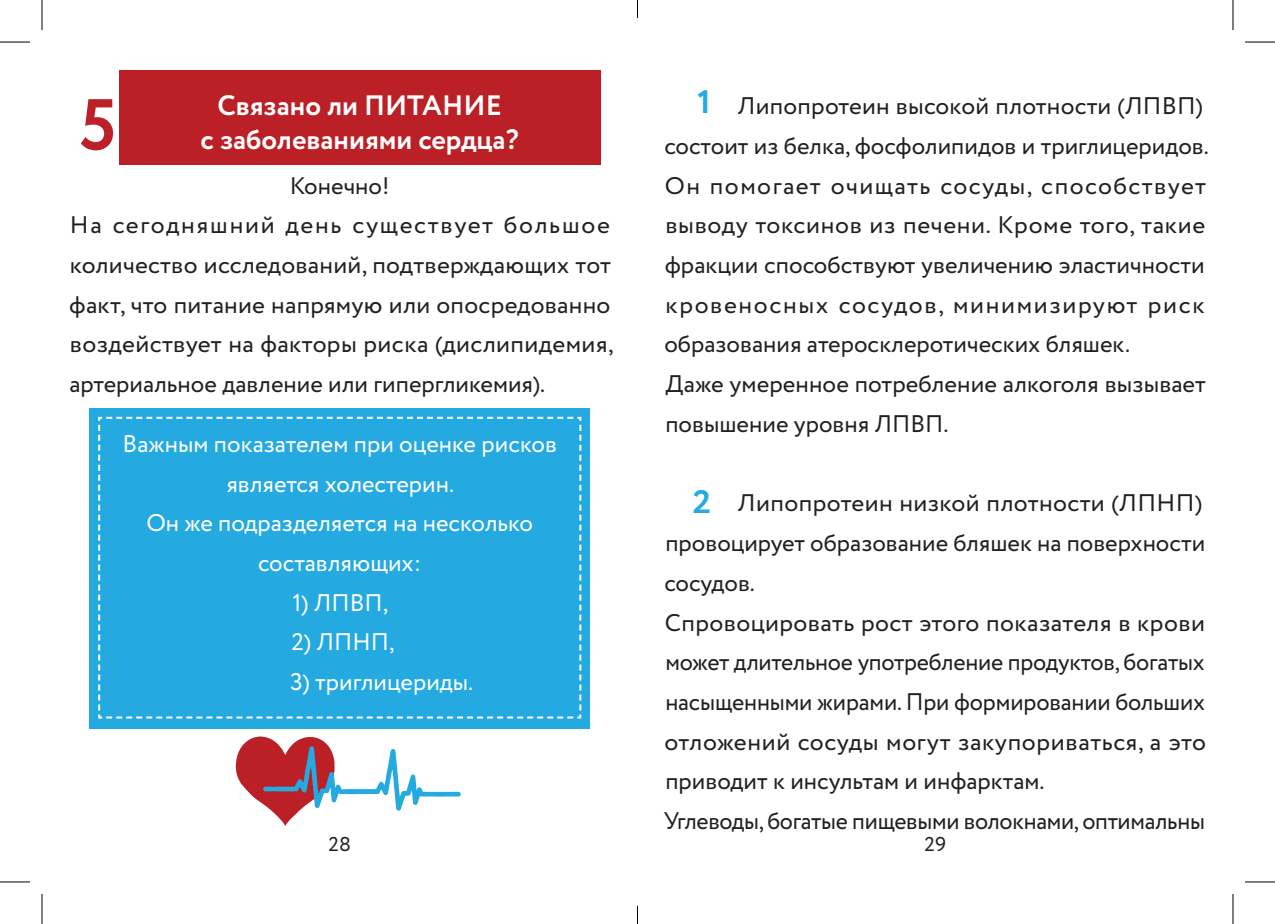
<style>
.page{position:relative;width:1275px;height:924px;background:#fff}
.page>*{position:absolute;margin:0;border:0;box-sizing:border-box;transform-origin:0 0}
.t1{font:700 72px "Circe";color:#bc2029}
.t2{font:700 32.4px "Circe";color:#24aae1;scale:1.11 1}
.t3{font:700 28px/33.6px "Circe";color:#fff;text-align:center}
.t4{font:24px/39.6px "Circe";color:#231f20}
.t5{font:24px/39.6px "Circe";color:#fff;text-align:center}
.t6{font:20px "Circe";color:#231f20}
</style>
<div class="page">
<div style="left:119px;top:70px;width:481px;height:94px;background:#bc2027"></div>
<div style="left:89px;top:408px;width:501px;height:320px;background:#24aae1"></div>
<svg style="left:98px;top:416px;width:484px;height:303px"></svg>
<svg style="left:236px;top:736px;width:225px;height:89px"></svg>
<hr style="left:0;top:42px;width:30px;height:1px;background:#000">
<hr style="left:1245px;top:42px;width:30px;height:1px;background:#000">
<hr style="left:0;top:881px;width:30px;height:1px;background:#000">
<hr style="left:1245px;top:881px;width:30px;height:1px;background:#000">
<hr style="left:42px;top:0;width:1px;height:30px;background:#000">
<hr style="left:42px;top:893px;width:1px;height:30px;background:#000">
<hr style="left:1232px;top:0;width:1px;height:30px;background:#000">
<hr style="left:1232px;top:893px;width:1px;height:30px;background:#000">
<svg style="left:637px;top:0;width:1px;height:18px"></svg>
<svg style="left:637px;top:905px;width:1px;height:18px"></svg>
<h1 class="t1" style="left:79px;top:77px;width:39px">5</h1>
<p class="t3" style="left:200px;top:90px;width:320px">Связано ли ПИТАНИЕ<br>с заболеваниями сердца?</p>
<p class="t4" style="left:69px;top:166px;width:546px;text-indent:220px">Конечно!<br>На сегодняшний день существует большое количество исследований, подтверждающих тот факт, что питание напрямую или опосредованно воздействует на факторы риска (дислипидемия, артериальное давление или гипергликемия).</p>
<p class="t5" style="left:123px;top:424px;width:436px">Важным показателем при оценке рисков является холестерин.<br>Он же подразделяется на несколько составляющих:</p>
<p class="t5" style="left:292px;top:583px;width:97px">1) ЛПВП,</p>
<p class="t5" style="left:292px;top:623px;width:104px">2) ЛПНП,</p>
<p class="t5" style="left:290px;top:662px;width:185px">3) триглицериды.</p>
<h2 class="t2" style="left:697px;top:80px;width:14px">1</h2>
<p class="t4" style="left:664px;top:87px;width:546px;text-indent:73px">Липопротеин высокой плотности (ЛПВП) состоит из белка, фосфолипидов и триглицеридов.<br>Он помогает очищать сосуды, способствует выводу токсинов из печени. Кроме того, такие фракции способствуют увеличению эластичности кровеносных сосудов, минимизируют риск образования атеросклеротических бляшек.<br>Даже умеренное потребление алкоголя вызывает повышение уровня ЛПВП.</p>
<h2 class="t2" style="left:692px;top:479px;width:18px">2</h2>
<p class="t4" style="left:663px;top:484px;width:544px;text-indent:74px">Липопротеин низкой плотности (ЛПНП) провоцирует образование бляшек на поверхности сосудов.<br>Спровоцировать рост этого показателя в крови может длительное употребление продуктов, богатых насыщенными жирами. При формировании больших отложений сосуды могут закупориваться, а это приводит к инсультам и инфарктам.<br>Углеводы, богатые пищевыми волокнами, оптимальны</p>
<p class="t6" style="left:328px;top:830px;width:24px">28</p>
<p class="t6" style="left:924px;top:830px;width:23px">29</p>
</div>
